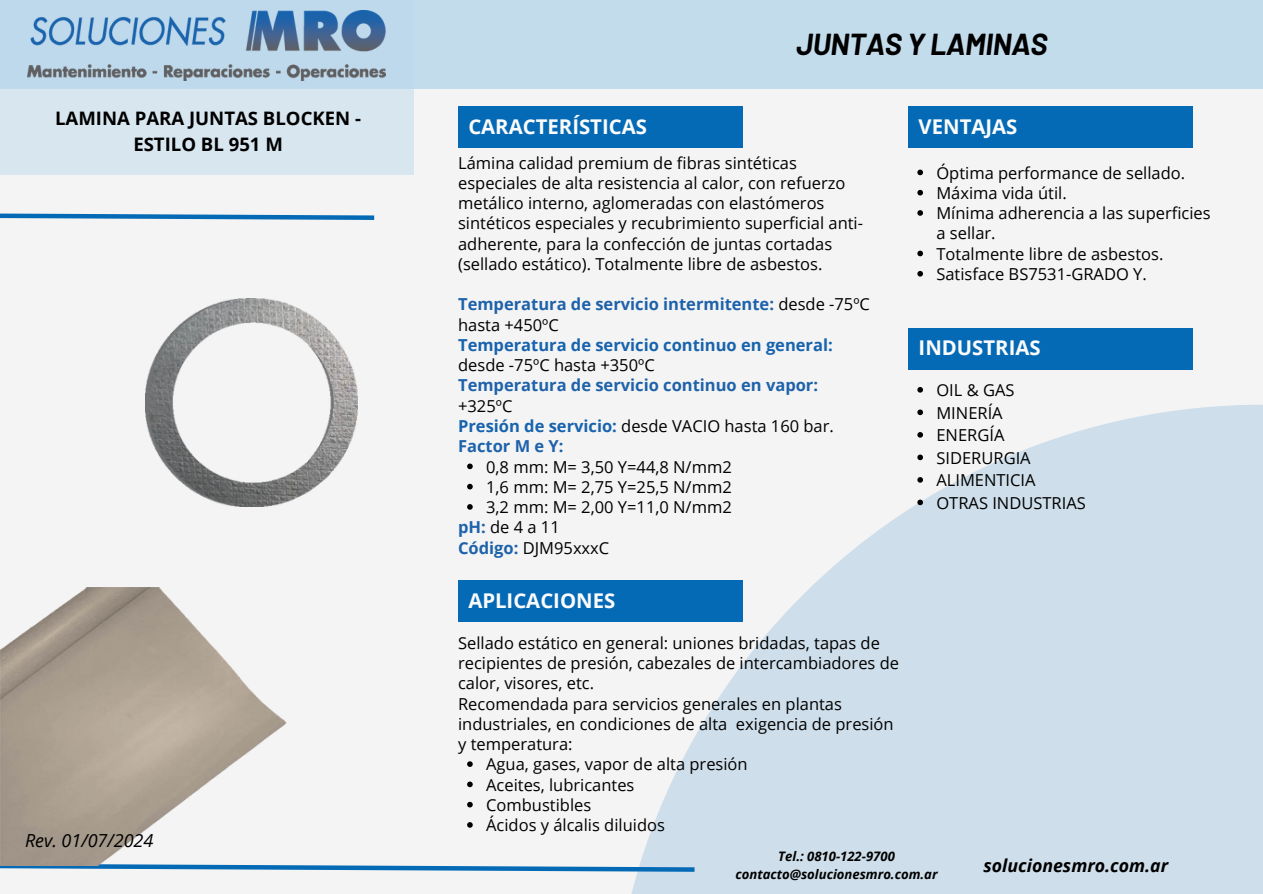
<style>
.page{position:relative;width:1263px;height:894px;background:#fff}
.page>*{position:absolute;margin:0;border:0;box-sizing:border-box;transform-origin:0 0}
.t1{font:italic 700 29.55px "Barlow";letter-spacing:-.01em;color:#000}
.t2{font:700 20.4px "Open Sans";color:#fbfcfb}
.t3{font:700 18.6px/25.8px "Open Sans";color:#000;text-align:center}
.t4{font:italic 18px "Open Sans";color:#000}
.t5{font:italic 700 17.7px "Open Sans";color:#000}
.t6{font:16.5px/20.2px "Open Sans";color:#000}
.t7{font:700 16.5px/20.2px "Open Sans";color:#1e62aa}
.t8{font:italic 700 13.05px "Open Sans";color:#000}
.s1{font-weight:400;color:#000}
.s2{color:#1763ad}
.s3{font-weight:700;color:#1e62aa}
</style>
<div class="page">
<div style="left:0;top:0;width:1263px;height:893px;background:#f4f4f4"></div>
<div style="left:0;top:0;width:1263px;height:89px;background:#c3dcec"></div>
<div style="left:0;top:0;width:413px;height:175px;background:linear-gradient(to bottom,#b7d5ea,#dfe9f0)"></div>
<svg style="left:632px;top:404px;width:631px;height:489px;fill:#cedeea"></svg>
<svg style="left:0;top:213px;width:375px;height:7px"></svg>
<svg style="left:0;top:860px;width:699px;height:13px"></svg>
<div style="left:458px;top:107px;width:285px;height:41px;background:#056ab6"></div>
<div style="left:458px;top:580px;width:285px;height:42px;background:#056ab6"></div>
<img style="left:28px;top:11px;width:358px;height:69px">
<div style="left:908px;top:107px;width:285px;height:41px;background:#056ab6"></div>
<div style="left:908px;top:328px;width:285px;height:41px;background:#056ab6"></div>
<img style="left:146px;top:298px;width:211px;height:208px">
<img style="left:0;top:587px;width:291px;height:278px">
<svg style="left:467px;top:463px;width:6px;height:6px"></svg>
<svg style="left:467px;top:483px;width:6px;height:6px"></svg>
<svg style="left:467px;top:504px;width:6px;height:5px"></svg>
<svg style="left:467px;top:761px;width:6px;height:5px"></svg>
<svg style="left:467px;top:781px;width:6px;height:6px"></svg>
<svg style="left:467px;top:801px;width:6px;height:6px"></svg>
<svg style="left:467px;top:822px;width:6px;height:5px"></svg>
<svg style="left:917px;top:169px;width:6px;height:6px"></svg>
<svg style="left:917px;top:190px;width:6px;height:5px"></svg>
<svg style="left:917px;top:210px;width:6px;height:6px"></svg>
<svg style="left:917px;top:250px;width:6px;height:6px"></svg>
<svg style="left:917px;top:271px;width:6px;height:5px"></svg>
<svg style="left:917px;top:387px;width:6px;height:5px"></svg>
<svg style="left:917px;top:409px;width:6px;height:6px"></svg>
<svg style="left:917px;top:432px;width:6px;height:5px"></svg>
<svg style="left:917px;top:454px;width:6px;height:6px"></svg>
<svg style="left:917px;top:477px;width:6px;height:5px"></svg>
<svg style="left:917px;top:499px;width:6px;height:6px"></svg>
<h2 class="t3" style="left:55px;top:105px;width:308px">LAMINA PARA JUNTAS BLOCKEN -<br>ESTILO BL 951 M</h2>
<p class="t4" style="left:25px;top:827px;width:130px">Rev. 01/07/2024</p>
<h2 class="t1" style="left:796px;top:25px;width:253px">JUNTAS Y LAMINAS</h2>
<p class="t2" style="left:468px;top:112px;width:180px">CARACTERÍSTICAS</p>
<p class="t6" style="left:458px;top:152px;width:406px">Lámina calidad premium de fibras sintéticas especiales de alta resistencia al calor, con refuerzo metálico interno, aglomeradas con elastómeros sintéticos especiales y recubrimiento superficial anti&shy;adherente, para la confección de juntas cortadas (sellado estático). Totalmente libre de asbestos.</p>
<h4 class="t7" style="left:458px;top:294px;width:413px">Temperatura de servicio intermitente: <span class="s1">desde -75ºC hasta +450ºC<br></span><span class="s2">Temperatura de servicio continuo en general: </span><span class="s1">desde -75ºC hasta +350ºC<br></span>Temperatura de servicio continuo en vapor: <span class="s1">+325ºC<br></span><span class="s2">Presión de servicio:</span> <span class="s1">desde VACIO hasta 160 bar.<br></span>Factor M e Y:</h4>
<p class="t6" style="left:486px;top:456px;width:247px">0,8 mm: M= 3,50 Y=44,8 N/mm2</p>
<p class="t6" style="left:486px;top:476px;width:247px">1,6 mm: M= 2,75 Y=25,5 N/mm2</p>
<p class="t6" style="left:486px;top:496px;width:247px">3,2 mm: M= 2,00 Y=11,0 N/mm2</p>
<p class="t6" style="left:458px;top:516px;width:153px"><span class="s3">pH:</span> de 4 a 11<br><span class="s3">Código:</span> DJM95xxxC</p>
<p class="t2" style="left:468px;top:585px;width:149px">APLICACIONES</p>
<p class="t6" style="left:458px;top:632px;width:442px">Sellado estático en general: uniones bridadas, tapas de recipientes de presión, cabezales de intercambiadores de calor, visores, etc.<br>Recomendada para servicios generales en plantas industriales, en condiciones de alta exigencia de presión y temperatura:</p>
<h2 class="t6" style="left:486px;top:753px;width:263px">Agua, gases, vapor de alta presión</h2>
<p class="t6" style="left:486px;top:773px;width:150px">Aceites, lubricantes</p>
<p class="t6" style="left:486px;top:794px;width:107px">Combustibles</p>
<p class="t6" style="left:486px;top:814px;width:180px">Ácidos y álcalis diluidos</p>
<p class="t2" style="left:919px;top:112px;width:100px">VENTAJAS</p>
<p class="t6" style="left:936px;top:162px;width:250px">Óptima performance de sellado.</p>
<p class="t6" style="left:936px;top:182px;width:132px">Máxima vida útil.</p>
<p class="t6" style="left:936px;top:202px;width:276px">Mínima adherencia a las superficies a sellar.</p>
<p class="t6" style="left:936px;top:243px;width:228px">Totalmente libre de asbestos.</p>
<h3 class="t6" style="left:936px;top:263px;width:212px">Satisface BS7531-GRADO Y.</h3>
<h2 class="t2" style="left:919px;top:333px;width:124px">INDUSTRIAS</h2>
<p class="t6" style="left:936px;top:379px;width:80px">OIL &amp; GAS</p>
<h4 class="t6" style="left:936px;top:402px;width:68px">MINERÍA</h4>
<h4 class="t6" style="left:936px;top:424px;width:69px">ENERGÍA</h4>
<p class="t6" style="left:936px;top:447px;width:96px">SIDERURGIA</p>
<p class="t6" style="left:936px;top:469px;width:101px">ALIMENTICIA</p>
<p class="t6" style="left:936px;top:492px;width:151px">OTRAS INDUSTRIAS</p>
<h4 class="t8" style="left:778px;top:846px;width:118px">Tel.: 0810-122-9700</h4>
<h4 class="t8" style="left:735px;top:864px;width:203px">contacto@solucionesmro.com.ar</h4>
<p class="t5" style="left:983px;top:852px;width:186px">solucionesmro.com.ar</p>
</div>
